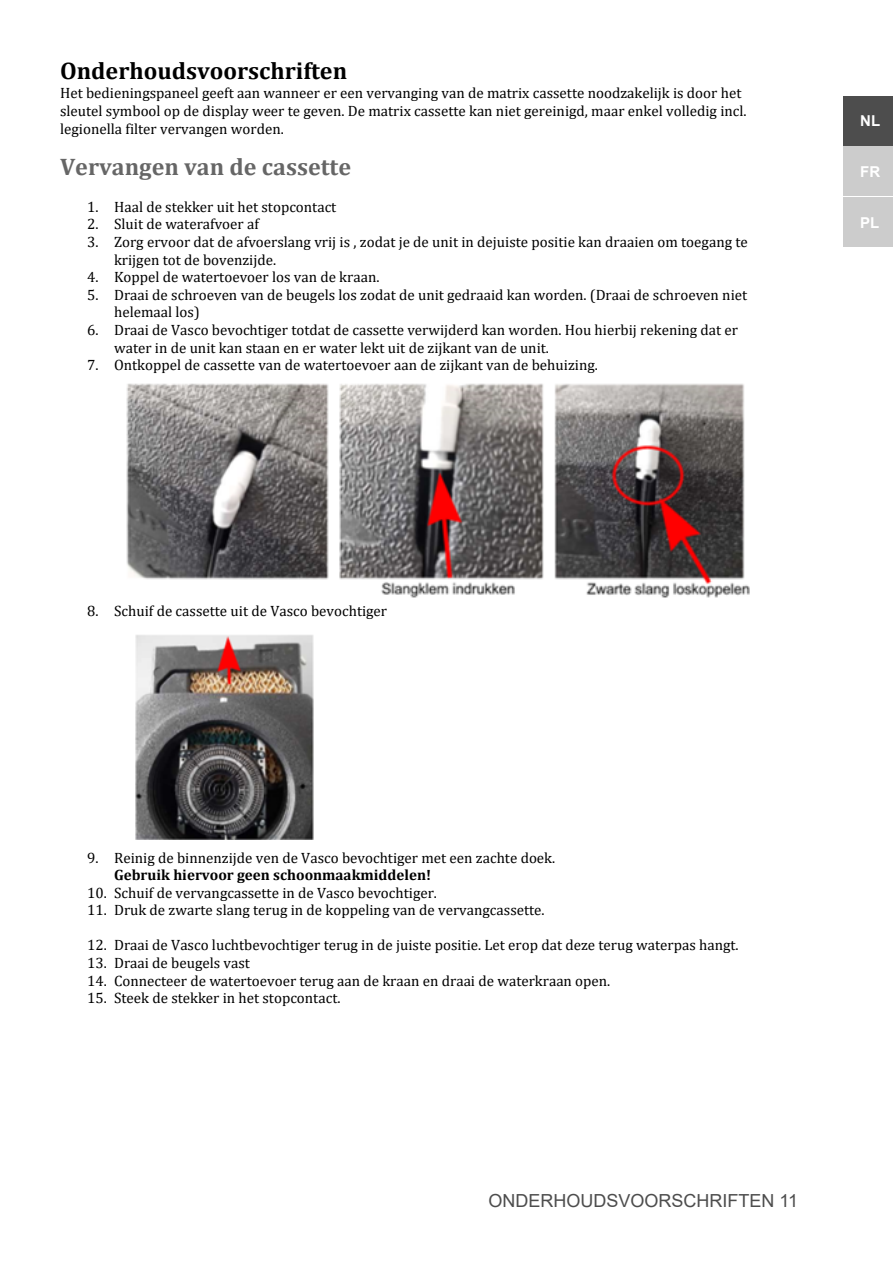
<style>
.page{position:relative;width:893px;height:1263px;background:#fff}
.page>*{position:absolute;margin:0;border:0;box-sizing:border-box;transform-origin:0 0}
.t1{font:700 24px "Cambria";color:#000}
.t2{font:700 24px "Cambria";color:#666}
.t3{font:18px "Arial";color:#4d4d4d}
.t4{font:15px/17.5px "Cambria";color:#000}
.t5{font:700 15px "Cambria";color:#000}
.t6{font:700 15px "Arial";color:#fff}
</style>
<div class="page">
<img style="left:126px;top:383px;width:624px;height:215px">
<img style="left:135px;top:635px;width:179px;height:204px">
<div style="left:843px;top:96px;width:49px;height:50px;background:#4d4d4d"></div>
<div style="left:843px;top:147px;width:49px;height:49px;background:#ccc"></div>
<div style="left:843px;top:197px;width:49px;height:50px;background:#ccc"></div>
<h1 class="t1" style="left:60px;top:54px;width:289px">Onderhoudsvoorschriften</h1>
<p class="t4" style="left:60px;top:84px;width:688px">Het bedieningspaneel geeft aan wanneer er een vervanging van de matrix cassette noodzakelijk is door het sleutel symbool op de display weer te geven. De matrix cassette kan niet gereinigd, maar enkel volledig incl. legionella filter vervangen worden.</p>
<h1 class="t2" style="left:60px;top:150px;width:292px">Vervangen van de cassette</h1>
<p class="t4" style="left:87px;top:198px;width:251px">1. Haal de stekker uit het stopcontact</p>
<p class="t4" style="left:87px;top:215px;width:173px">2. Sluit de waterafvoer af</p>
<p class="t4" style="left:114px;top:233px;width:635px;text-indent:-27px">3. Zorg ervoor dat de afvoerslang vrij is , zodat je de unit in dejuiste positie kan draaien om toegang te krijgen tot de bovenzijde.</p>
<p class="t4" style="left:87px;top:268px;width:294px">4. Koppel de watertoevoer los van de kraan.</p>
<p class="t4" style="left:114px;top:286px;width:635px;text-indent:-27px">5. Draai de schroeven van de beugels los zodat de unit gedraaid kan worden. (Draai de schroeven niet helemaal los)</p>
<p class="t4" style="left:114px;top:321px;width:626px;text-indent:-27px">6. Draai de Vasco bevochtiger totdat de cassette verwijderd kan worden. Hou hierbij rekening dat er water in de unit kan staan en er water lekt uit de zijkant van de unit.</p>
<p class="t4" style="left:87px;top:356px;width:512px">7. Ontkoppel de cassette van de watertoevoer aan de zijkant van de behuizing.</p>
<p class="t4" style="left:87px;top:602px;width:302px">8. Schuif de cassette uit de Vasco bevochtiger</p>
<p class="t6" style="left:860px;top:111px;width:21px">NL</p>
<p class="t6" style="left:860px;top:161px;width:21px">FR</p>
<p class="t6" style="left:860px;top:212px;width:21px">PL</p>
<p class="t4" style="left:87px;top:848px;width:470px">9. Reinig de binnenzijde ven de Vasco bevochtiger met een zachte doek.</p>
<p class="t5" style="left:114px;top:864px;width:319px">Gebruik hiervoor geen schoonmaakmiddelen!</p>
<p class="t4" style="left:87px;top:884px;width:351px">10. Schuif de vervangcassette in de Vasco bevochtiger.</p>
<p class="t4" style="left:87px;top:901px;width:459px">11. Druk de zwarte slang terug in de koppeling van de vervangcassette.</p>
<p class="t4" style="left:87px;top:936px;width:653px">12. Draai de Vasco luchtbevochtiger terug in de juiste positie. Let erop dat deze terug waterpas hangt.</p>
<p class="t4" style="left:87px;top:954px;width:164px">13. Draai de beugels vast</p>
<p class="t4" style="left:87px;top:972px;width:525px">14. Connecteer de watertoevoer terug aan de kraan en draai de waterkraan open.</p>
<p class="t4" style="left:87px;top:989px;width:255px">15. Steek de stekker in het stopcontact.</p>
<p class="t3" style="left:488px;top:1188px;width:311px">ONDERHOUDSVOORSCHRIFTEN 11</p>
</div>
